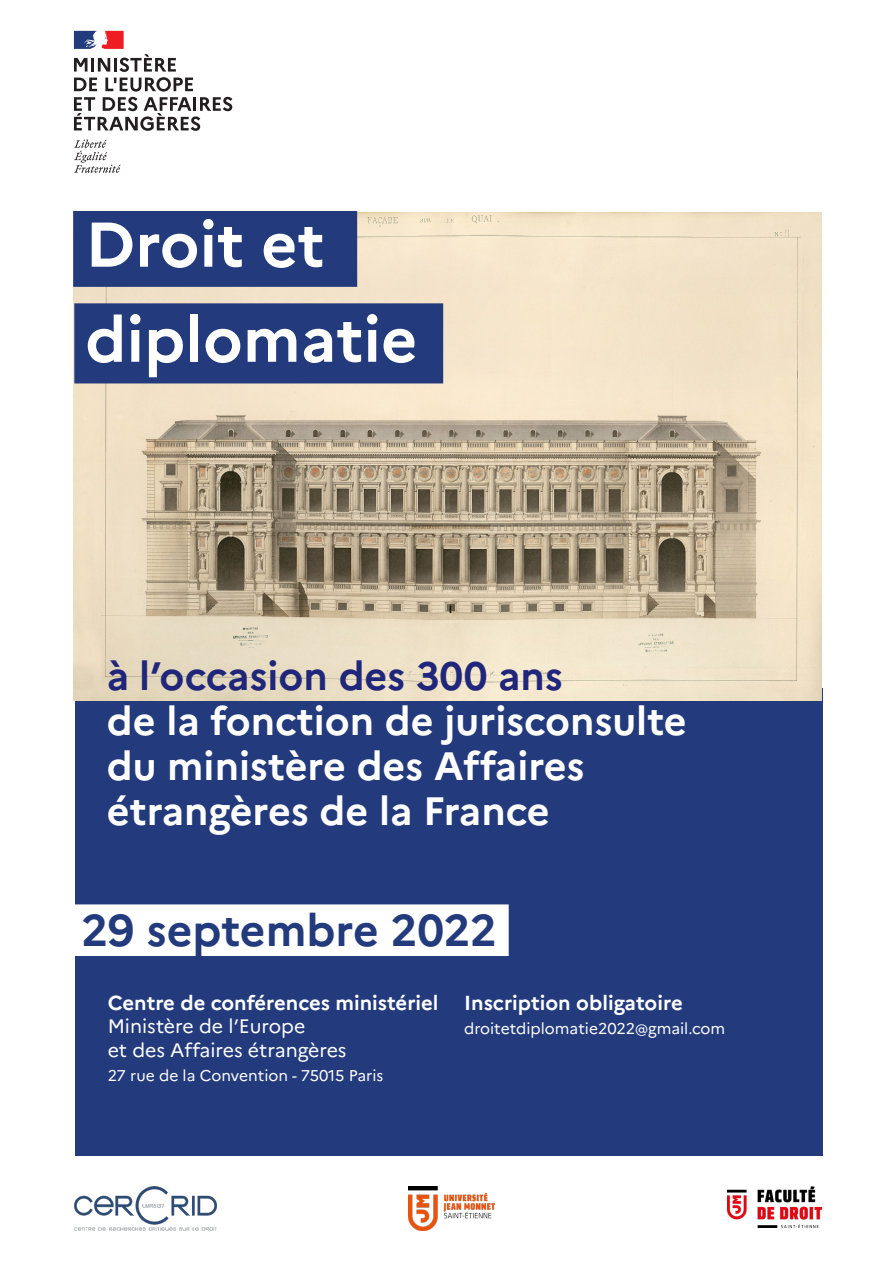
<style>
.page{position:relative;width:893px;height:1263px;background:#fff}
.page>*{position:absolute;margin:0;border:0;box-sizing:border-box;transform-origin:0 0}
.t1{font:700 63px/95.1px "Marianne";color:#fff}
.t2{font:700 44.4px "Marianne";color:#233b7d}
.t3{font:700 39.6px/45px "Marianne";color:#fff}
.t4{font:700 20.25px "Marianne";color:#fff}
.t5{font:19.5px/23.4px "Marianne";color:#fff}
.t6{font:15.6px "Marianne";color:#fff}
.s1{color:#20277b}
</style>
<div class="page">
<svg style="left:74px;top:140px;width:47px;height:33px"></svg>
<svg style="left:74px;top:31px;width:158px;height:100px"></svg>
<div style="left:75px;top:688px;width:747px;height:467px;background:#233b7d"></div>
<img style="left:75px;top:1186px;width:141px;height:45px">
<img style="left:408px;top:1186px;width:87px;height:45px">
<img style="left:727px;top:1186px;width:94px;height:41px">
<img style="left:74px;top:213px;width:747px;height:487px">
<div style="left:73px;top:211px;width:284px;height:76px;background:#233b7d"></div>
<div style="left:74px;top:305px;width:369px;height:77px;background:#233b7d"></div>
<div style="left:70px;top:904px;width:439px;height:52px;background:#fff"></div>
<p class="t1" style="left:85px;top:197px;width:334px">Droit et diplomatie</p>
<p class="t3" style="left:107px;top:653px;width:581px"><span class="s1">à l’occasion des 300 ans<br></span>de la fonction de jurisconsulte du ministère des Affaires étrangères de la France</p>
<p class="t2" style="left:82px;top:903px;width:417px">29 septembre 2022</p>
<p class="t4" style="left:108px;top:990px;width:332px">Centre de conférences ministériel</p>
<p class="t5" style="left:108px;top:1014px;width:240px">Ministère de l’Europe<br>et des Affaires étrangères</p>
<p class="t6" style="left:108px;top:1066px;width:277px">27 rue de la Convention - 75015 Paris</p>
<p class="t4" style="left:464px;top:990px;width:220px">Inscription obligatoire</p>
<p class="t6" style="left:464px;top:1019px;width:263px">droitetdiplomatie2022@gmail.com</p>
</div>
